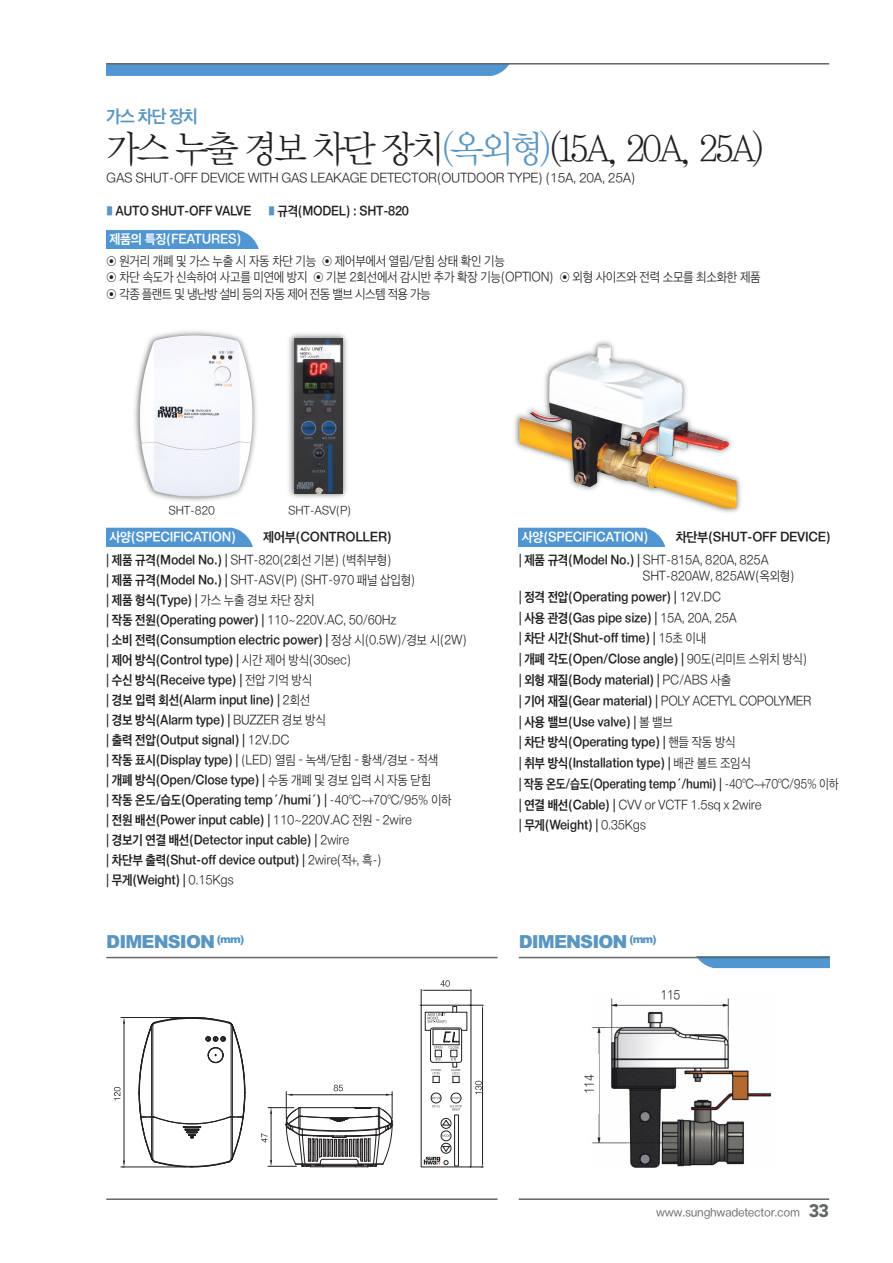
<style>
.page{position:relative;width:893px;height:1263px;background:#fff}
.page>*{position:absolute;margin:0;border:0;box-sizing:border-box;transform-origin:0 0}
.t1{font:37.5px "YDVY Mj O12";letter-spacing:-.1em;color:#231f20;scale:.95 1}
.t2{font:900 18px "Arial";letter-spacing:-.05em;color:#5996c1}
.t3{font:700 18px "Apple SD Gothic Neo";color:#5996c1;scale:.95 1}
.t4{font:700 13.5px/20px "Apple SD Gothic Neo";letter-spacing:-.025em;color:#231f20;scale:.9 1}
.t5{font:300 13.5px/16.5px "Apple SD Gothic Neo";letter-spacing:-.025em;color:#231f20;scale:.9 1}
.t6{font:300 13.5px "Apple SD Gothic Neo";letter-spacing:-.025em;color:#231f20;scale:.95 1}
.t7{font:700 13.5px "Apple SD Gothic Neo";letter-spacing:-.025em;color:#fff;scale:.95 1}
.t8{font:700 13.5px "Apple SD Gothic Neo";letter-spacing:-.025em;color:#231f20;scale:.95 1}
.t9{font:300 13.5px "Apple SD Gothic Neo";letter-spacing:-.025em;color:#231f20;scale:.85 1}
.t10{font:12px "Apple SD Gothic Neo";letter-spacing:-.025em;color:#626667;scale:.95 1}
.t11{font:300 12px "Apple SD Gothic Neo";letter-spacing:-.025em;color:#231f20;scale:.95 1}
.s1{color:#5996c1}
.s2{font-weight:300}
.s3{font-weight:700}
.s4{font-family:"Avenir";font-weight:900;font-size:18px}
</style>
<div class="page">
<svg style="left:106px;top:65px;width:403px;height:11px;background:#5598d1"></svg>
<svg style="left:691px;top:958px;width:138px;height:10px"></svg>
<hr style="left:121px;top:1017px;width:65px;height:1px;background:#231f20">
<hr style="left:121px;top:1167px;width:65px;height:1px;background:#231f20">
<hr style="left:124px;top:1024px;width:1px;height:137px;background:#231f20">
<svg style="left:123px;top:1018px;width:2px;height:6px"></svg>
<svg style="left:114px;top:1087px;width:6px;height:13px"></svg>
<svg style="left:139px;top:1017px;width:107px;height:151px"></svg>
<svg style="left:123px;top:1161px;width:2px;height:7px"></svg>
<svg style="left:261px;top:1085px;width:132px;height:82px"></svg>
<svg style="left:432px;top:1105px;width:8px;height:2px"></svg>
<div style="left:451px;top:1093px;width:10px;height:10px;border:1px solid #231f20;border-radius:50%"></div>
<div style="left:431px;top:1093px;width:10px;height:10px;border:1px solid #231f20;border-radius:50%"></div>
<div style="left:430px;top:1028px;width:32px;height:34px;border:1px solid #231f20;border-radius:2px"></div>
<svg style="left:432px;top:1097px;width:9px;height:2px"></svg>
<svg style="left:452px;top:1097px;width:8px;height:2px"></svg>
<svg style="left:432px;top:1069px;width:9px;height:14px"></svg>
<div style="left:454px;top:1115px;width:5px;height:51px;border:1px solid #231f20"></div>
<div style="left:441px;top:1131px;width:10px;height:10px;border:1px solid #231f20;border-radius:50%"></div>
<div style="left:441px;top:1118px;width:10px;height:10px;border:1px solid #231f20;border-radius:50%"></div>
<svg style="left:442px;top:1134px;width:8px;height:3px"></svg>
<svg style="left:442px;top:1120px;width:8px;height:6px"></svg>
<div style="left:441px;top:1143px;width:10px;height:10px;border:1px solid #231f20;border-radius:50%"></div>
<div style="left:435px;top:1050px;width:7px;height:7px;border:1px solid #231f20"></div>
<svg style="left:450px;top:1105px;width:12px;height:5px"></svg>
<svg style="left:451px;top:1058px;width:9px;height:25px"></svg>
<hr style="left:482px;top:1008px;width:1px;height:156px;background:#231f20">
<svg style="left:475px;top:1081px;width:7px;height:13px"></svg>
<svg style="left:421px;top:980px;width:62px;height:69px"></svg>
<svg style="left:471px;top:1164px;width:13px;height:4px"></svg>
<svg style="left:424px;top:1146px;width:26px;height:19px"></svg>
<img style="left:592px;top:998px;width:180px;height:169px">
<img style="left:134px;top:331px;width:123px;height:170px">
<img style="left:191px;top:335px;width:49px;height:11px">
<div style="left:106px;top:528px;width:147px;height:18px;background:#5296d1"></div>
<div style="left:106px;top:230px;width:153px;height:19px;background:#5296d1"></div>
<img style="left:288px;top:333px;width:59px;height:165px">
<img style="left:295px;top:339px;width:48px;height:154px">
<img style="left:514px;top:341px;width:227px;height:206px">
<img style="left:610px;top:358px;width:34px;height:10px">
<hr style="left:106px;top:1198px;width:391px;height:2px;background:#626667">
<hr style="left:519px;top:1198px;width:310px;height:2px;background:#626667">
<div style="left:641px;top:981px;width:59px;height:22px;background:#fff"></div>
<div style="left:576px;top:1054px;width:22px;height:60px;background:#fff"></div>
<hr style="left:106px;top:957px;width:391px;height:1px;background:#626667">
<hr style="left:519px;top:957px;width:310px;height:1px;background:#626667">
<hr style="left:106px;top:63px;width:723px;height:2px;background:#626667">
<div style="left:519px;top:528px;width:148px;height:18px;background:#5296d1"></div>
<h2 class="t3" style="left:106px;top:101px;width:98px">가스 차단 장치</h2>
<h1 class="t1" style="left:106px;top:127px;width:695px">가스 누출 경보 차단 장치<span class="s1">(옥외형)</span>(15A, 20A, 25A)</h1>
<p class="t6" style="left:106px;top:167px;width:559px">GAS SHUT-OFF DEVICE WITH GAS LEAKAGE DETECTOR(OUTDOOR TyPE) (15A, 20A, 25A)</p>
<p class="t4" style="left:106px;top:201px;width:163px"><span class="s1">■</span> AUTO SHUT-OFF VALVE</p>
<p class="t4" style="left:268px;top:201px;width:158px"><span class="s1">■</span> 규격(MODEL) : SHT-820</p>
<p class="t5" style="left:106px;top:252px;width:729px">◉ 원거리 개폐 및 가스 누출 시 자동 차단 기능 ◉ 제어부에서 열림/닫힘 상태 확인 기능<br>◉ 차단 속도가 신속하여 사고를 미연에 방지 ◉ 기본 2회선에서 감시반 추가 확장 기능(OPTION) ◉ 외형 사이즈와 전력 소모를 최소화한 제품 ◉ 각종 플랜트 및 냉난방 설비 등의 자동 제어 전동 밸브 시스템 적용 가능</p>
<p class="t7" style="left:109px;top:228px;width:141px">제품의 특징(FEATURES)</p>
<p class="t11" style="left:168px;top:502px;width:50px">SHT-820</p>
<p class="t11" style="left:288px;top:502px;width:68px">SHT-ASV(P)</p>
<p class="t7" style="left:109px;top:526px;width:135px">사양(SPECIFICATION)</p>
<p class="t8" style="left:263px;top:526px;width:137px">제어부(CONTROLLER)</p>
<p class="t4" style="left:106px;top:549px;width:402px">| 제품 규격(Model No.) | <span class="s2">SHT-820(2회선 기본) (벽취부형)<br></span>| 제품 규격(Model No.) | <span class="s2">SHT-ASV(P) (SHT-970 패널 삽입형)<br></span>| 제품 형식(Type) | <span class="s2">가스 누출 경보 차단 장치<br></span>| 작동 전원(Operating power) | <span class="s2">110~220V.AC, 50/60Hz<br></span>| 소비 전력(Consumption electric power) | <span class="s2">정상 시(0.5W)/경보 시(2W) </span>| 제어 방식(Control type) | <span class="s2">시간 제어 방식(30sec)<br></span>| 수신 방식(Receive type) | <span class="s2">전압 기억 방식<br></span>| 경보 입력 회선(Alarm input line) | <span class="s2">2회선<br></span>| 경보 방식(Alarm type) | <span class="s2">BUZZER 경보 방식<br></span>| 출력 전압(Output signal) | <span class="s2">12V.DC<br></span>| 작동 표시(Display type) | <span class="s2">(LED) 열림 – 녹색/닫힘 – 황색/경보 – 적색<br></span>| 개폐 방식(Open/Close type) | <span class="s2">수동 개폐 및 경보 입력 시 자동 닫힘<br></span>| 작동 온도/습도(Operating temp´/humi´) | <span class="s2">-40℃~+70℃/95% 이하<br></span>| 전원 배선(Power input cable) | <span class="s2">110~220V.AC 전원 – 2wire<br></span>| 경보기 연결 배선(Detector input cable) | <span class="s2">2wire<br></span>| 차단부 출력(Shut-off device output) | <span class="s2">2wire(적+, 흑-)<br></span>| 무게(Weight) | <span class="s2">0.15Kgs</span></p>
<p class="t7" style="left:522px;top:526px;width:135px">사양(SPECIFICATION)</p>
<p class="t8" style="left:676px;top:526px;width:165px">차단부(SHUT-OFF DEVICE)</p>
<p class="t5" style="left:642px;top:551px;width:171px;text-indent:-124px"><span class="s3">| 제품 규격(Model No.) |</span> SHT-815A, 820A, 825A<br>SHT-820AW, 825AW(옥외형)</p>
<p class="t4" style="left:519px;top:586px;width:357px;line-height:20.7px">| 정격 전압(Operating power) | <span class="s2">12V.DC<br></span>| 사용 관경(Gas pipe size) | <span class="s2">15A, 20A, 25A<br></span>| 차단 시간(Shut-off time) | <span class="s2">15초 이내<br></span>| 개폐 각도(Open/Close angle) | <span class="s2">90도(리미트 스위치 방식)<br></span>| 외형 재질(Body material) | <span class="s2">PC/ABS 사출<br></span>| 기어 재질(Gear material) | <span class="s2">POLy ACETyL COPOLyMER<br></span>| 사용 밸브(Use valve) | <span class="s2">볼 밸브<br></span>| 차단 방식(Operating type) | <span class="s2">핸들 작동 방식<br></span>| 취부 방식(Installation type) | <span class="s2">배관 볼트 조임식<br></span>| 작동 온도/습도(Operating temp´/humi) | <span class="s2">-40℃~+70℃/95% 이하 </span>| 연결 배선(Cable) | <span class="s2">CVV or VCTF 1.5sq x 2wire<br></span>| 무게(Weight) | <span class="s2">0.35Kgs</span></p>
<h2 class="t2" style="left:106px;top:932px;width:139px">DIMENSION <sup>(mm)</sup></h2>
<h2 class="t2" style="left:519px;top:932px;width:139px">DIMENSION <sup>(mm)</sup></h2>
<p class="t9" style="left:579px;top:1094px;width:25px;rotate:-90deg">114</p>
<p class="t9" style="left:660px;top:984px;width:25px">115</p>
<p class="t10" style="left:656px;top:1203px;width:184px">www.sunghwadetector.com <span class="s4">33</span></p>
</div>
